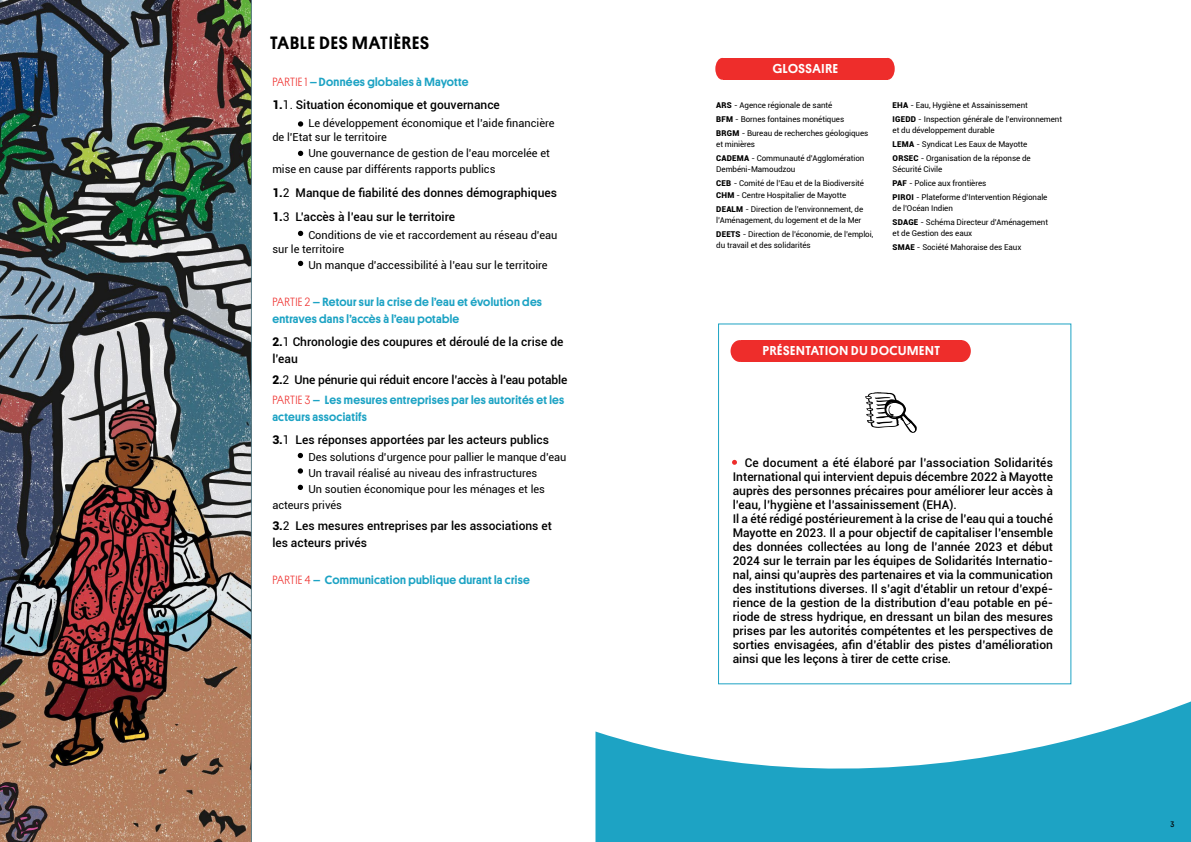
<style>
.page{position:relative;width:1191px;height:842px;background:#fff}
.page>*{position:absolute;margin:0;border:0;box-sizing:border-box;transform-origin:0 0}
.t1{font:500 18px "Platform";letter-spacing:.05em;color:#000}
.t2{font:500 13px "Platform";letter-spacing:.05em;color:#fff}
.t3{font:500 12px/14px "Roboto";color:#000}
.t4{font:500 12px/17px "Platform";letter-spacing:.025em;color:#1da3c4}
.t5{font:11px/14px "Roboto";color:#000}
.t6{font:8px/14px "Roboto";letter-spacing:-.01em;color:#000}
.t7{font:8px "Platform";color:#000}
.s1{font-weight:300;color:#ee2d2b}
.s2{font-weight:900}
.s3{font-weight:400}
</style>
<div class="page">
<svg style="left:595px;top:660px;width:596px;height:182px"></svg>
<img style="left:0;top:0;width:251px;height:842px">
<svg style="left:298px;top:121px;width:5px;height:6px"></svg>
<svg style="left:298px;top:151px;width:5px;height:5px"></svg>
<div style="left:715px;top:58px;width:14px;height:22px;background:#ee2d2b;border-radius:50%"></div>
<div style="left:880px;top:58px;width:14px;height:22px;background:#ee2d2b;border-radius:50%"></div>
<div style="left:723px;top:58px;width:164px;height:22px;background:#ee2d2b"></div>
<div style="left:730px;top:340px;width:19px;height:22px;background:#ee2d2b;border-radius:50%"></div>
<div style="left:952px;top:340px;width:18px;height:22px;background:#ee2d2b;border-radius:50%"></div>
<div style="left:741px;top:340px;width:220px;height:22px;background:#ee2d2b"></div>
<svg style="left:732px;top:460px;width:5px;height:5px"></svg>
<svg style="left:298px;top:231px;width:5px;height:5px"></svg>
<svg style="left:298px;top:261px;width:5px;height:5px"></svg>
<svg style="left:298px;top:453px;width:5px;height:5px"></svg>
<svg style="left:298px;top:468px;width:5px;height:6px"></svg>
<svg style="left:298px;top:485px;width:5px;height:5px"></svg>
<svg style="left:865px;top:392px;width:52px;height:41px"></svg>
<h1 class="t1" style="left:270px;top:30px;width:160px">TABLE DES MATIÈRES</h1>
<p class="t4" style="left:272px;top:73px;width:198px"><span class="s1">PARTIE 1</span> – Données globales à Mayotte</p>
<p class="t3" style="left:272px;top:98px;width:229px"><span class="s2">1.</span><span class="s3">1.</span> Situation économique et gouvernance</p>
<p class="t5" style="left:272px;top:116px;width:284px;text-indent:36px">Le développement économique et l’aide financière de l’Etat sur le territoire</p>
<p class="t5" style="left:272px;top:145px;width:279px;line-height:16px;text-indent:36px">Une gouvernance de gestion de l’eau morcelée et mise en cause par différents rapports publics</p>
<p class="t3" style="left:272px;top:181px;width:286px;line-height:24px"><span class="s2">1.</span><span class="s3">2</span> Manque de fiabilité des donnes démographiques<br><span class="s2">1.</span><span class="s3">3</span> L’accès à l’eau sur le territoire</p>
<p class="t5" style="left:272px;top:228px;width:287px;text-indent:36px">Conditions de vie et raccordement au réseau d’eau sur le territoire</p>
<p class="t5" style="left:308px;top:258px;width:241px">Un manque d’accessibilité à l’eau sur le territoire</p>
<p class="t4" style="left:272px;top:293px;width:271px"><span class="s1">PARTIE 2</span> – Retour sur la crise de l’eau et évolution des entraves dans l’accès à l’eau potable</p>
<p class="t3" style="left:272px;top:333px;width:293px;line-height:17px"><span class="s2">2.</span><span class="s3">1</span> Chronologie des coupures et déroulé de la crise de l’eau</p>
<p class="t3" style="left:272px;top:373px;width:297px"><span class="s2">2.</span><span class="s3">2</span> Une pénurie qui réduit encore l’accès à l’eau potable</p>
<p class="t4" style="left:272px;top:391px;width:293px"><span class="s1">PARTIE 3</span> – Les mesures entreprises par les autorités et les acteurs associatifs</p>
<p class="t3" style="left:272px;top:433px;width:278px"><span class="s2">3.</span><span class="s3">1</span> Les réponses apportées par les acteurs publics</p>
<p class="t5" style="left:308px;top:450px;width:260px">Des solutions d’urgence pour pallier le manque d’eau</p>
<p class="t5" style="left:308px;top:466px;width:230px">Un travail réalisé au niveau des infrastructures</p>
<p class="t5" style="left:308px;top:482px;width:238px">Un soutien économique pour les ménages et les</p>
<p class="t5" style="left:272px;top:498px;width:71px">acteurs privés</p>
<p class="t3" style="left:272px;top:517px;width:281px;line-height:17px"><span class="s2">3.</span><span class="s3">2</span> Les mesures entreprises par les associations et les acteurs privés</p>
<p class="t4" style="left:272px;top:571px;width:259px"><span class="s1">PARTIE 4</span> – Communication publique durant la crise</p>
<p class="t2" style="left:773px;top:59px;width:67px">GLOSSAIRE</p>
<p class="t6" style="left:716px;top:98px;width:154px"><span class="s2">ARS</span> - Agence régionale de santé<br><span class="s2">BFM</span> - Bornes fontaines monétiques<br><span class="s2">BRGM</span> - Bureau de recherches géologiques</p>
<p class="t6" style="left:716px;top:137px;width:150px">et minières<br><span class="s2">CADEMA</span> - Communauté d’Agglomération</p>
<p class="t6" style="left:716px;top:162px;width:149px">Dembéni-Mamoudzou<br><span class="s2">CEB</span> - Comité de l’Eau et de la Biodiversité</p>
<p class="t6" style="left:716px;top:188px;width:148px"><span class="s2">CHM</span> - Centre Hospitalier de Mayotte<br><span class="s2">DEALM</span> - Direction de l’environnement, de</p>
<p class="t6" style="left:716px;top:213px;width:159px">l’Aménagement, du logement et de la Mer<br><span class="s2">DEETS</span> - Direction de l’économie, de l’emploi,</p>
<p class="t6" style="left:716px;top:238px;width:96px">du travail et des solidarités</p>
<p class="t6" style="left:892px;top:98px;width:171px"><span class="s2">EHA</span> - Eau, Hygiène et Assainissement<br><span class="s2">IGEDD</span> - Inspection générale de l’environnement</p>
<p class="t6" style="left:892px;top:123px;width:140px">et du développement durable<br><span class="s2">LEMA</span> - Syndicat Les Eaux de Mayotte<br><span class="s2">ORSEC</span> - Organisation de la réponse de</p>
<p class="t6" style="left:892px;top:162px;width:156px">Sécurité Civile<br><span class="s2">PAF</span> - Police aux frontières<br><span class="s2">PIROI</span> - Plateforme d’Intervention Régionale</p>
<p class="t6" style="left:892px;top:201px;width:157px">de l’Océan Indien<br><span class="s2">SDAGE</span> - Schéma Directeur d’Aménagement</p>
<p class="t6" style="left:892px;top:226px;width:130px">et de Gestion des eaux<br><span class="s2">SMAE</span> - Société Mahoraise des Eaux</p>
<p class="t2" style="left:763px;top:341px;width:178px">PRÉSENTATION DU DOCUMENT</p>
<p class="t3" style="left:732px;top:455px;width:322px">• Ce document a été élaboré par l’association Solidarités International qui intervient depuis décembre 2022 à Mayotte auprès des personnes précaires pour améliorer leur accès à l’eau, l’hygiène et l’assainissement (EHA).<br>Il a été rédigé postérieurement à la crise de l’eau qui a touché Mayotte en 2023. Il a pour objectif de capitaliser l’ensemble des données collectées au long de l’année 2023 et début 2024 sur le terrain par les équipes de Solidarités Internatio&shy;nal, ainsi qu’auprès des partenaires et via la communication des institutions diverses. Il s’agit d’établir un retour d’expé&shy;rience de la gestion de la distribution d’eau potable en pé&shy;riode de stress hydrique, en dressant un bilan des mesures prises par les autorités compétentes et les perspectives de sorties envisagées, afin d’établir des pistes d’amélioration ainsi que les leçons à tirer de cette crise.</p>
<p class="t7" style="left:1170px;top:818px;width:5px">3</p>
</div>
